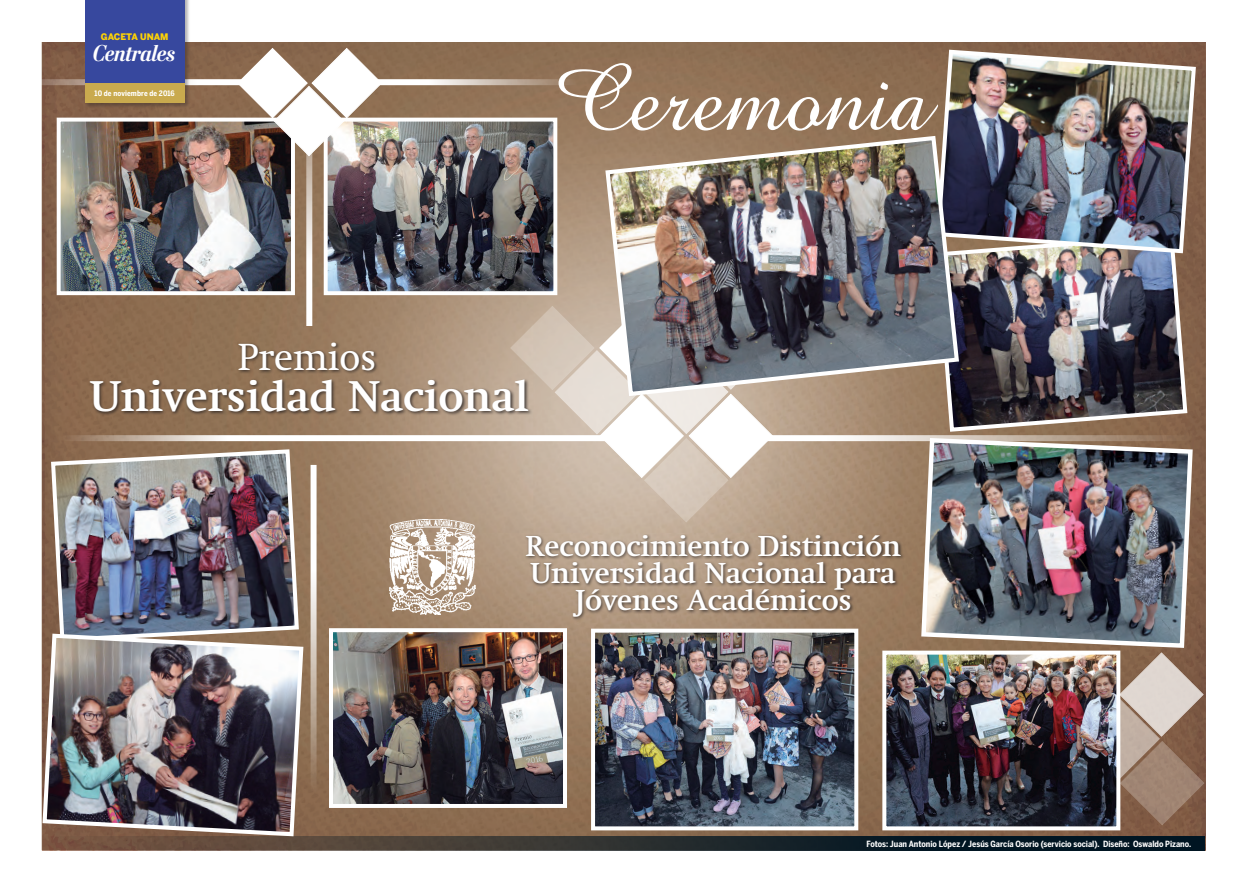
<style>
.page{position:relative;width:1248px;height:893px;background:#fff}
.page>*{position:absolute;margin:0;border:0;box-sizing:border-box;transform-origin:0 0}
.t1{font:93.2px "Amazone BT";color:#fff}
.t2{font:700 42.1px "Swift";color:#fff}
.t3{font:37.4px "Swift";color:#fff}
.t4{font:700 28.3px/27px "Swift";color:#fff;text-align:center}
.t5{font:italic 700 23px "Stilson";color:#fff}
.t6{font:900 9px "Benton Sans";letter-spacing:-.015em;color:#fed304}
.t7{font:700 8.5px "Benton Sans Cond";color:#fff}
.t8{font:700 7.5px "Benton Sans Cond";letter-spacing:.015em;color:#fff}
</style>
<div class="page">
<img style="left:42px;top:42px;width:1163px;height:794px">
<svg style="left:772px;top:435px;width:433px;height:6px"></svg>
<svg style="left:306px;top:156px;width:6px;height:170px"></svg>
<svg style="left:310px;top:465px;width:6px;height:371px"></svg>
<svg style="left:382px;top:79px;width:232px;height:6px"></svg>
<svg style="left:41px;top:79px;width:196px;height:6px"></svg>
<svg style="left:42px;top:435px;width:468px;height:6px"></svg>
<div style="left:85px;top:0;width:105px;height:109px;background:#231f20;opacity:.35"></div>
<div style="left:85px;top:0;width:99px;height:103px;background:#37489e"></div>
<div style="left:85px;top:84px;width:99px;height:19px;background:#c9aa4e"></div>
<svg style="left:42px;top:836px;width:1163px;height:14px;background:#2f302f"></svg>
<div style="left:237px;top:341px;width:142px;height:34px;background:#231f20;opacity:.75"></div>
<div style="left:88px;top:378px;width:445px;height:38px;background:#231f20;opacity:.75"></div>
<div style="left:524px;top:534px;width:381px;height:87px;background:#231f20;opacity:.7"></div>
<img style="left:49px;top:447px;width:252px;height:184px">
<img style="left:933px;top:255px;width:256px;height:179px">
<img style="left:933px;top:48px;width:264px;height:207px">
<img style="left:62px;top:123px;width:228px;height:167px">
<div style="left:57px;top:118px;width:238px;height:177px;border:4px solid #fff"></div>
<img style="left:334px;top:633px;width:228px;height:170px">
<div style="left:329px;top:628px;width:238px;height:180px;border:4px solid #fff"></div>
<img style="left:918px;top:436px;width:276px;height:214px">
<img style="left:596px;top:634px;width:257px;height:191px">
<div style="left:591px;top:629px;width:267px;height:201px;border:4px solid #fff"></div>
<svg style="left:1120px;top:652px;width:84px;height:173px;background:#a78f7f"></svg>
<svg style="left:510px;top:305px;width:262px;height:217px"></svg>
<img style="left:329px;top:123px;width:223px;height:167px">
<div style="left:324px;top:118px;width:233px;height:177px;border:4px solid #fff"></div>
<svg style="left:237px;top:48px;width:145px;height:108px"></svg>
<img style="left:390px;top:519px;width:85px;height:96px">
<img style="left:603px;top:134px;width:358px;height:264px">
<img style="left:41px;top:631px;width:264px;height:207px">
<img style="left:887px;top:656px;width:228px;height:169px">
<div style="left:882px;top:651px;width:238px;height:179px;border:4px solid #fff"></div>
<p class="t6" style="left:101px;top:31px;width:69px">GACETA UNAM</p>
<p class="t5" style="left:94px;top:39px;width:84px">Centrales</p>
<p class="t8" style="left:95px;top:89px;width:82px">10 de noviembre de 2016</p>
<p class="t1" style="left:555px;top:46px;width:376px">Ceremonia</p>
<p class="t3" style="left:238px;top:336px;width:140px">Premios</p>
<p class="t2" style="left:90px;top:372px;width:440px">Universidad Nacional</p>
<p class="t4" style="left:525px;top:533px;width:377px">Reconocimiento Distinción<br>Universidad Nacional para<br>Jóvenes Académicos</p>
<p class="t7" style="left:866px;top:838px;width:326px">Fotos: Juan Antonio López / Jesús García Osorio (servicio social). Diseño: Oswaldo Pizano.</p>
</div>
